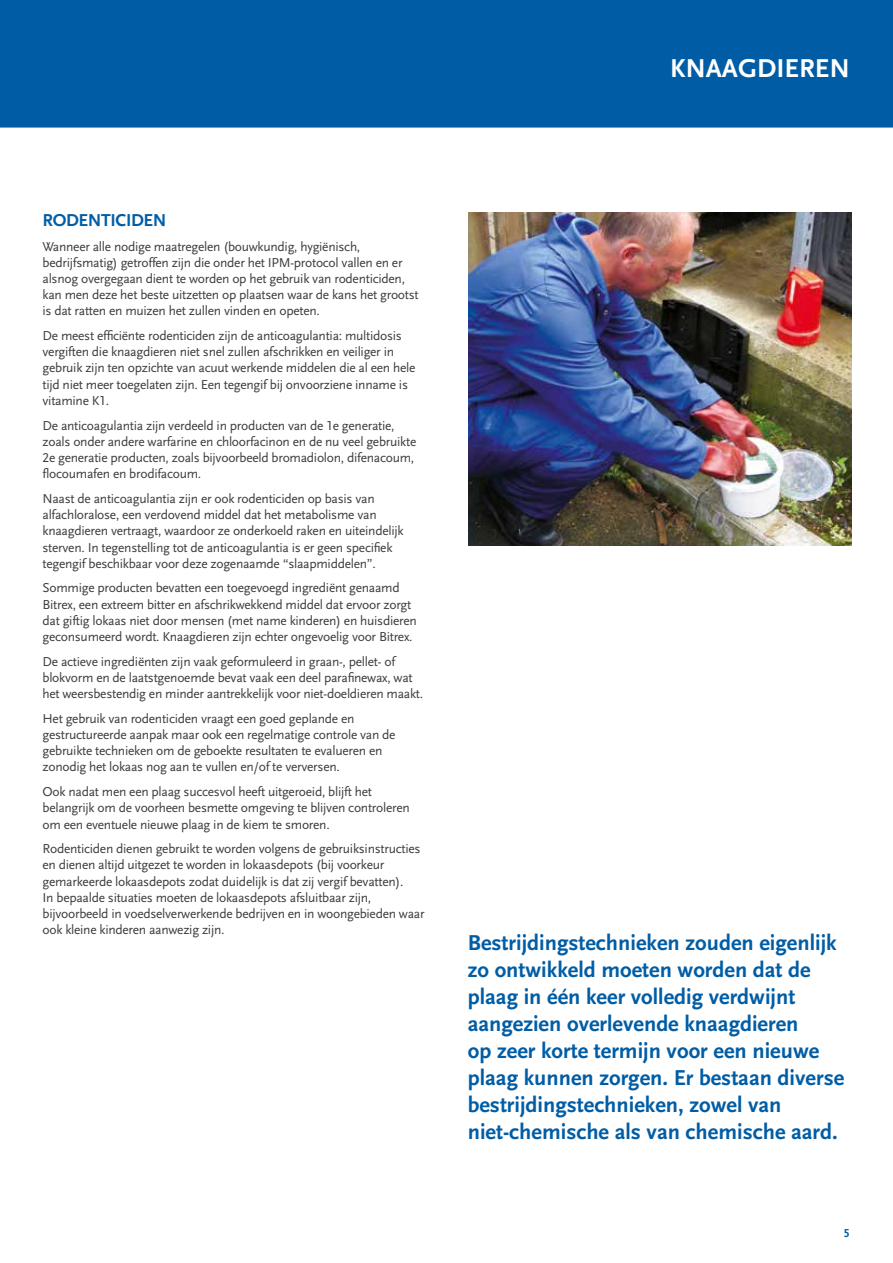
<style>
.page{position:relative;width:893px;height:1263px;background:#fff}
.page>*{position:absolute;margin:0;border:0;box-sizing:border-box;transform-origin:0 0}
.t1{font:700 27px "Scala Sans LF";color:#fff}
.t2{font:700 22.5px/27px "Scala Sans LF";color:#005da5}
.t3{font:700 18px "Scala Sans LF";letter-spacing:-.02em;color:#005da5}
.t4{font:13.5px/16.2px "Scala Sans LF";letter-spacing:-.02em;color:#3c3c3b}
.t5{font:700 12px "Scala Sans LF";color:#005da5}
</style>
<div class="page">
<div style="left:0;top:0;width:893px;height:128px;background:#005da5"></div>
<img style="left:468px;top:213px;width:383px;height:332px">
<h1 class="t1" style="left:670px;top:54px;width:181px">KNAAGDIEREN</h1>
<h3 class="t3" style="left:43px;top:210px;width:126px">RODENTICIDEN</h3>
<p class="t4" style="left:43px;top:238px;width:378px">Wanneer alle nodige maatregelen (bouwkundig, hygiënisch, bedrijfsmatig) getroffen zijn die onder het IPM-protocol vallen en er alsnog overgegaan dient te worden op het gebruik van rodenticiden, kan men deze het beste uitzetten op plaatsen waar de kans het grootst is dat ratten en muizen het zullen vinden en opeten.</p>
<p class="t4" style="left:43px;top:328px;width:374px">De meest efficiënte rodenticiden zijn de anticoagulantia: multidosis vergiften die knaagdieren niet snel zullen afschrikken en veiliger in gebruik zijn ten opzichte van acuut werkende middelen die al een hele tijd niet meer toegelaten zijn. Een tegengif bij onvoorziene inname is vitamine K1.</p>
<p class="t4" style="left:43px;top:417px;width:375px">De anticoagulantia zijn verdeeld in producten van de 1e generatie, zoals onder andere warfarine en chloorfacinon en de nu veel gebruikte 2e generatie producten, zoals bijvoorbeeld bromadiolon, difenacoum, flocoumafen en brodifacoum.</p>
<p class="t4" style="left:43px;top:491px;width:363px">Naast de anticoagulantia zijn er ook rodenticiden op basis van alfachloralose, een verdovend middel dat het metabolisme van knaagdieren vertraagt, waardoor ze onderkoeld raken en uiteindelijk sterven. In tegenstelling tot de anticoagulantia is er geen specifiek tegengif beschikbaar voor deze zogenaamde “slaapmiddelen”.</p>
<p class="t4" style="left:43px;top:580px;width:376px">Sommige producten bevatten een toegevoegd ingrediënt genaamd Bitrex, een extreem bitter en afschrikwekkend middel dat ervoor zorgt dat giftig lokaas niet door mensen (met name kinderen) en huisdieren geconsumeerd wordt. Knaagdieren zijn echter ongevoelig voor Bitrex.</p>
<p class="t4" style="left:43px;top:653px;width:382px">De actieve ingrediënten zijn vaak geformuleerd in graan-, pellet- of blokvorm en de laatstgenoemde bevat vaak een deel parafinewax, wat het weersbestendig en minder aantrekkelijk voor niet-doeldieren maakt.</p>
<p class="t4" style="left:43px;top:711px;width:355px">Het gebruik van rodenticiden vraagt een goed geplande en gestructureerde aanpak maar ook een regelmatige controle van de gebruikte technieken om de geboekte resultaten te evalueren en zonodig het lokaas nog aan te vullen en/of te verversen.</p>
<p class="t4" style="left:43px;top:784px;width:369px">Ook nadat men een plaag succesvol heeft uitgeroeid, blijft het belangrijk om de voorheen besmette omgeving te blijven controleren om een eventuele nieuwe plaag in de kiem te smoren.</p>
<p class="t4" style="left:43px;top:841px;width:384px">Rodenticiden dienen gebruikt te worden volgens de gebruiksinstructies en dienen altijd uitgezet te worden in lokaasdepots (bij voorkeur gemarkeerde lokaasdepots zodat duidelijk is dat zij vergif bevatten).<br>In bepaalde situaties moeten de lokaasdepots afsluitbaar zijn, bijvoorbeeld in voedselverwerkende bedrijven en in woongebieden waar ook kleine kinderen aanwezig zijn.</p>
<p class="t2" style="left:468px;top:930px;width:378px">Bestrijdingstechnieken zouden eigenlijk zo ontwikkeld moeten worden dat de plaag in één keer volledig verdwijnt aangezien overlevende knaagdieren<br>op zeer korte termijn voor een nieuwe plaag kunnen zorgen. Er bestaan diverse bestrijdingstechnieken, zowel van niet-chemische als van chemische aard.</p>
<p class="t5" style="left:844px;top:1227px;width:7px">5</p>
</div>
